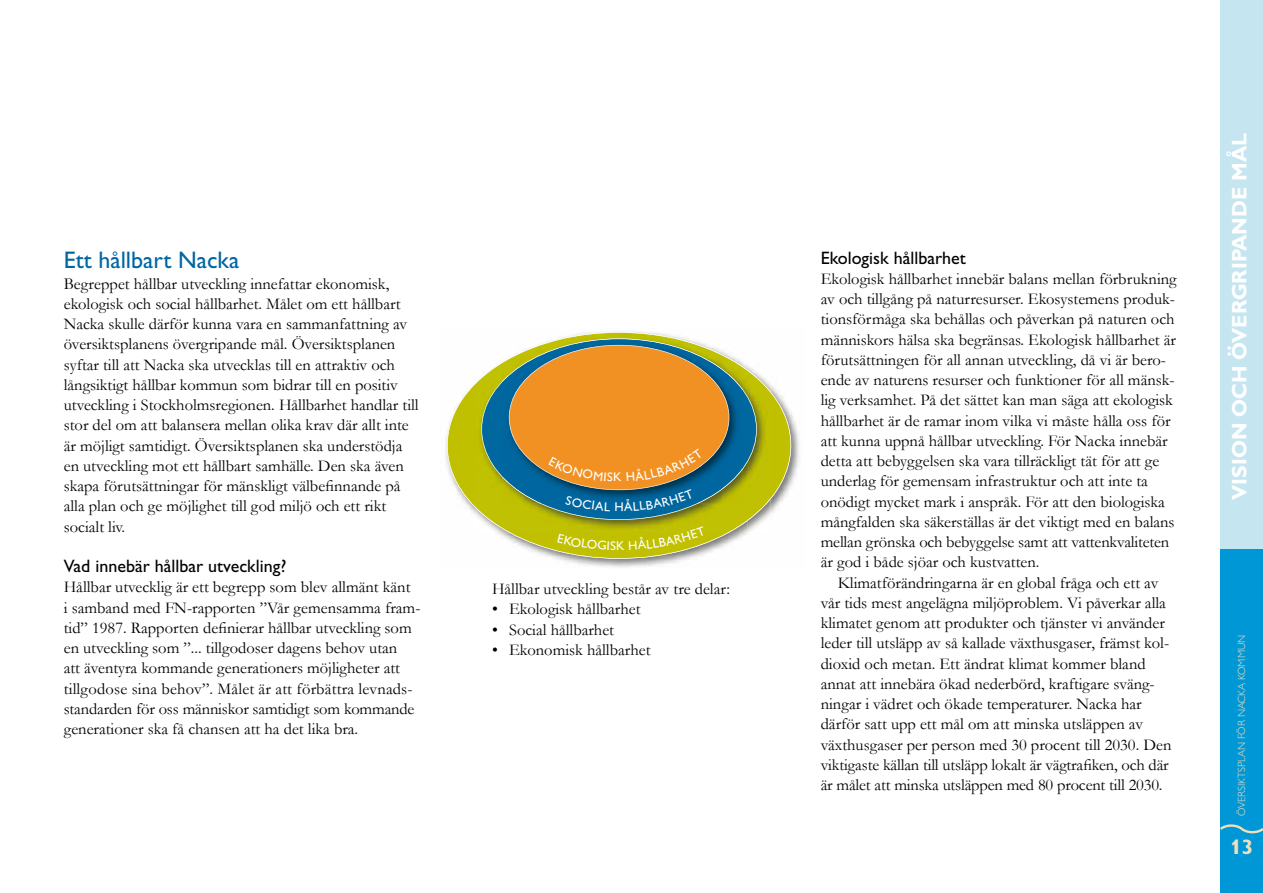
<style>
.page{position:relative;width:1263px;height:893px;background:#fff}
.page>*{position:absolute;margin:0;border:0;box-sizing:border-box;transform-origin:0 0}
.t1{font:24px "Gill Sans";color:#0066a1}
.t2{font:700 21px "Gill Sans MT Std";color:#fff}
.t3{font:700 21px "Gill Sans MT For Nacka";color:#f0dfba}
.t4{font:18px "Gill Sans";color:#000}
.t5{font:16.5px/20.2px "Garamond";color:#000}
.t6{font:300 10.5px "Gill Sans MT Std";color:#f0dfba}
</style>
<div class="page">
<div style="left:1220px;top:2px;width:43px;height:891px;background:#0097d6"></div>
<div style="left:1220px;top:0;width:43px;height:549px;background:#c5e6f1"></div>
<svg style="left:1220px;top:824px;width:43px;height:10px"></svg>
<img style="left:445px;top:331px;width:354px;height:236px">
<svg style="left:447px;top:332px;width:344px;height:227px"></svg>
<img style="left:475px;top:332px;width:295px;height:201px">
<svg style="left:481px;top:338px;width:276px;height:182px;background:#8baa5f"></svg>
<img style="left:502px;top:339px;width:241px;height:6px">
<svg style="left:557px;top:526px;width:149px;height:24px;background:#bebf04"></svg>
<svg style="left:502px;top:345px;width:241px;height:166px;background:#ab8946"></svg>
<h1 class="t1" style="left:64px;top:246px;width:177px">Ett hållbart Nacka</h1>
<p class="t5" style="left:64px;top:273px;width:356px">Begreppet hållbar utveckling innefattar ekonomisk, ekologisk och social hållbarhet. Målet om ett hållbart Nacka skulle därför kunna vara en sammanfattning av översiktsplanens övergripande mål. Översiktsplanen syftar till att Nacka ska utvecklas till en attraktiv och långsiktigt hållbar kommun som bidrar till en positiv utveckling i Stockholmsregionen. Hållbarhet handlar till stor del om att balansera mellan olika krav där allt inte är möjligt samtidigt. Översiktsplanen ska understödja en utveckling mot ett hållbart samhälle. Den ska även skapa förutsättningar för mänskligt välbefinnande på alla plan och ge möjlighet till god miljö och ett rikt socialt liv.</p>
<p class="t4" style="left:64px;top:556px;width:224px">Vad innebär hållbar utveckling?</p>
<p class="t5" style="left:64px;top:577px;width:358px">Hållbar utvecklig är ett begrepp som blev allmänt känt<br>i samband med FN-rapporten ”Vår gemensamma fram&shy;tid” 1987. Rapporten definierar hållbar utveckling som en utveckling som ”... tillgodoser dagens behov utan<br>att äventyra kommande generationers möjligheter att tillgodose sina behov”. Målet är att förbättra levnads&shy;standarden för oss människor samtidigt som kommande generationer ska få chansen att ha det lika bra.</p>
<p class="t5" style="left:492px;top:578px;width:239px">Hållbar utveckling består av tre delar:</p>
<p class="t5" style="left:492px;top:599px;width:150px">• Ekologisk hållbarhet</p>
<p class="t5" style="left:492px;top:619px;width:124px">• Social hållbarhet</p>
<p class="t5" style="left:492px;top:639px;width:160px">• Ekonomisk hållbarhet</p>
<p class="t4" style="left:821px;top:247px;width:147px">Ekologisk hållbarhet</p>
<p class="t5" style="left:821px;top:268px;width:357px">Ekologisk hållbarhet innebär balans mellan förbrukning av och tillgång på naturresurser. Ekosystemens produk&shy;tionsförmåga ska behållas och påverkan på naturen och människors hälsa ska begränsas. Ekologisk hållbarhet är förutsättningen för all annan utveckling, då vi är bero&shy;ende av naturens resurser och funktioner för all mänsk&shy;lig verksamhet. På det sättet kan man säga att ekologisk hållbarhet är de ramar inom vilka vi måste hålla oss för att kunna uppnå hållbar utveckling. För Nacka innebär detta att bebyggelsen ska vara tillräckligt tät för att ge underlag för gemensam infrastruktur och att inte ta onödigt mycket mark i anspråk. För att den biologiska mångfalden ska säkerställas är det viktigt med en balans mellan grönska och bebyggelse samt att vattenkvaliteten är god i både sjöar och kustvatten.</p>
<p class="t5" style="left:821px;top:572px;width:352px;text-indent:17px">Klimatförändringarna är en global fråga och ett av vår tids mest angelägna miljöproblem. Vi påverkar alla klimatet genom att produkter och tjänster vi använder leder till utsläpp av så kallade växthusgaser, främst kol&shy;dioxid och metan. Ett ändrat klimat kommer bland annat att innebära ökad nederbörd, kraftigare sväng&shy;ningar i vädret och ökade temperaturer. Nacka har därför satt upp ett mål om att minska utsläppen av växthusgaser per person med 30 procent till 2030. Den viktigaste källan till utsläpp lokalt är vägtrafiken, och där är målet att minska utsläppen med 80 procent till 2030.</p>
<p class="t2" style="left:1226px;top:500px;width:368px;rotate:-90deg">VISION OCH ÖVERGRIPANDE MÅL</p>
<p class="t6" style="left:1235px;top:816px;width:183px;rotate:-90deg">ÖVERSIKTSPLAN FÖR NACKA KOMMUN</p>
<p class="t3" style="left:1230px;top:834px;width:25px">13</p>
</div>
